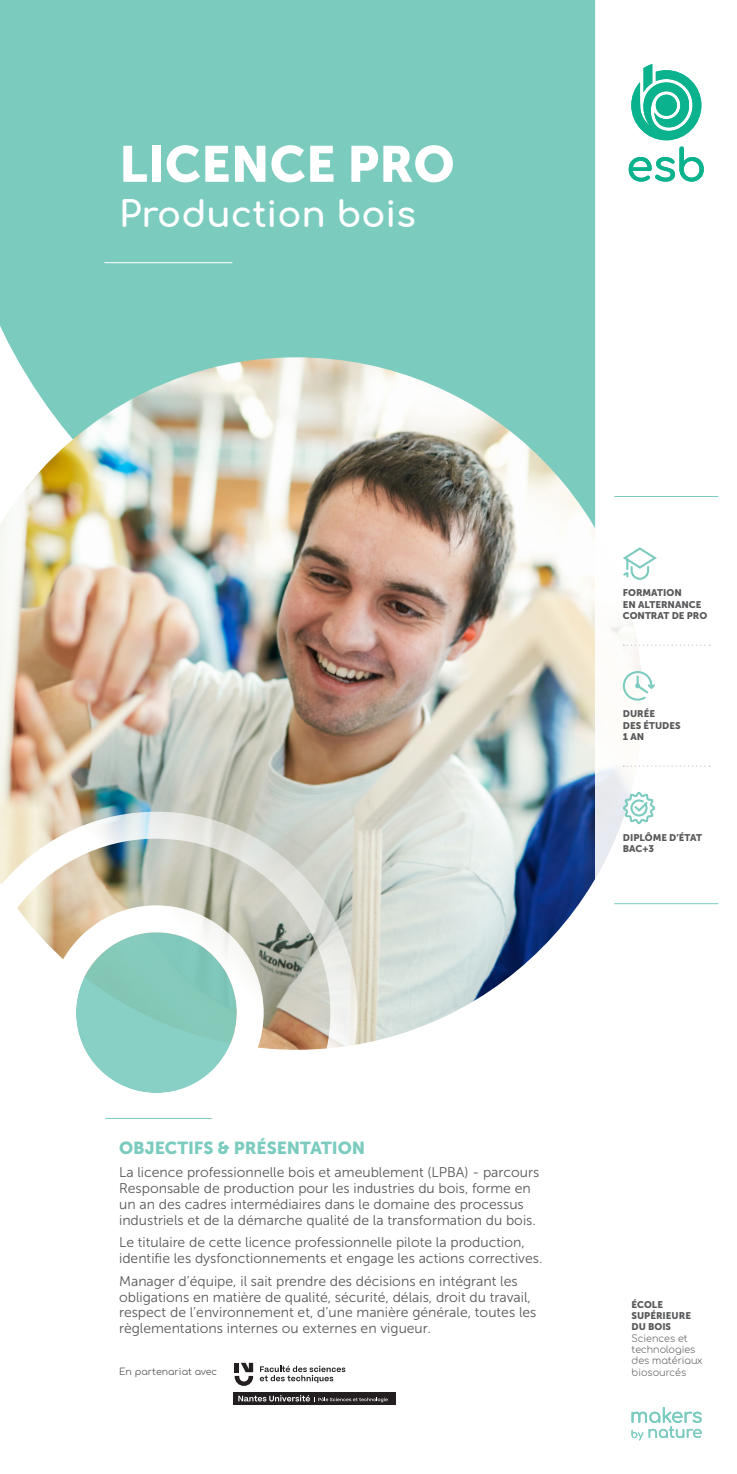
<style>
.page{position:relative;width:737px;height:1474px;background:#fff}
.page>*{position:absolute;margin:0;border:0;box-sizing:border-box;transform-origin:0 0}
.t1{font:50.4px "Museo Sans 900";color:#fff}
.t2{font:700 35.7px "Comfortaa";color:#fff}
.t3{font:17.32px "Museo Sans 900";color:#7bcbbf}
.t4{font:14px/15.8px "Museo Sans 300";color:#57585a}
.t5{font:9.62px/11.5px "Museo Sans 900";color:#57585a}
.t6{font:300 9.62px/11.4px "Comfortaa";color:#57585a}
.t7{font:9.45px "Comfortaa";color:#57585a}
</style>
<div class="page">
<div style="left:0;top:0;width:595px;height:357px;background:#7bcbbf"></div>
<img style="left:0;top:357px;width:595px;height:688px">
<hr style="left:105px;top:262px;width:127px;height:1px;background:#fff">
<img style="left:0;top:811px;width:357px;height:308px">
<hr style="left:106px;top:1118px;width:105px;height:1px;background:#7bcbbf">
<div style="left:233px;top:1392px;width:163px;height:12px;background:#231f20"></div>
<svg style="left:235px;top:1362px;width:18px;height:23px"></svg>
<hr style="left:235px;top:1362px;width:4px;height:10px;background:#231f20">
<svg style="left:260px;top:1365px;width:85px;height:17px"></svg>
<svg style="left:238px;top:1395px;width:150px;height:7px"></svg>
<svg style="left:631px;top:64px;width:70px;height:76px"></svg>
<svg style="left:628px;top:146px;width:75px;height:36px"></svg>
<svg style="left:623px;top:547px;width:34px;height:33px"></svg>
<svg style="left:622px;top:670px;width:33px;height:31px"></svg>
<svg style="left:622px;top:790px;width:34px;height:35px"></svg>
<svg style="left:631px;top:1407px;width:70px;height:33px"></svg>
<hr style="left:614px;top:496px;width:104px;height:1px;background:#7bcbbf">
<svg style="left:623px;top:644px;width:87px;height:2px"></svg>
<svg style="left:623px;top:765px;width:87px;height:1px"></svg>
<hr style="left:614px;top:903px;width:104px;height:1px;background:#7bcbbf">
<p class="t1" style="left:119px;top:135px;width:337px">LICENCE PRO</p>
<p class="t2" style="left:119px;top:181px;width:298px">Production bois</p>
<p class="t5" style="left:623px;top:587px;width:86px">FORMATION<br>EN ALTERNANCE<br>CONTRAT DE PRO</p>
<p class="t5" style="left:623px;top:708px;width:59px">DURÉE<br>DES ÉTUDES<br>1 AN</p>
<p class="t5" style="left:623px;top:831px;width:81px">DIPLÔME D’ÉTAT<br>BAC+3</p>
<p class="t3" style="left:119px;top:1138px;width:248px">OBJECTIFS &amp; PRÉSENTATION</p>
<p class="t4" style="left:119px;top:1164px;width:422px">La licence professionnelle bois et ameublement (LPBA) - parcours Responsable de production pour les industries du bois, forme en un an des cadres intermédiaires dans le domaine des processus industriels et de la démarche qualité de la transformation du bois.</p>
<p class="t4" style="left:119px;top:1234px;width:425px">Le titulaire de cette licence professionnelle pilote la production, identifie les dysfonctionnements et engage les actions correctives.</p>
<p class="t4" style="left:119px;top:1273px;width:419px">Manager d’équipe, il sait prendre des décisions en intégrant les obligations en matière de qualité, sécurité, délais, droit du travail, respect de l’environnement et, d’une manière générale, toutes les règlementations internes ou externes en vigueur.</p>
<p class="t7" style="left:119px;top:1363px;width:99px">En partenariat avec</p>
<p class="t5" style="left:631px;top:1298px;width:61px">ÉCOLE<br>SUPÉRIEURE<br>DU BOIS</p>
<p class="t6" style="left:631px;top:1330px;width:72px">Sciences et technologies des matériaux biosourcés</p>
</div>
